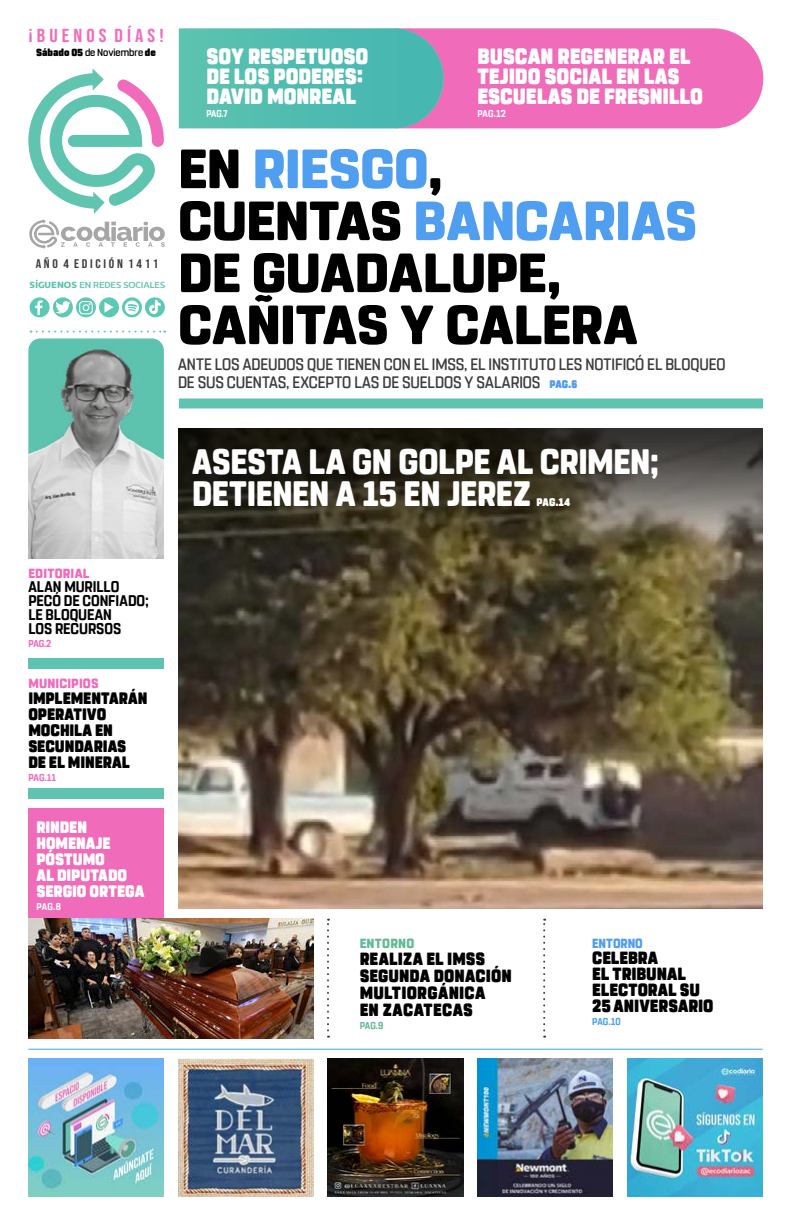
<style>
.page{position:relative;width:791px;height:1225px;background:#fff}
.page>*{position:absolute;margin:0;border:0;box-sizing:border-box;transform-origin:0 0}
.t1{font:800 55px/52px "Rohn Rounded";letter-spacing:-.01em;color:#000}
.t2{font:800 35.2px/32px "Rohn Rounded";letter-spacing:-.005em;color:#fff;scale:.91 1}
.t3{font:900 22px/20px "Rohn Rounded";letter-spacing:-.005em;color:#fff;scale:.91 1}
.t4{font:18.8px "Bebas Neue";color:#f06bba;scale:1.1 1}
.t5{font:900 17.6px/17px "Rohn Rounded";letter-spacing:.005em;color:#000;scale:.91 1}
.t6{font:500 16.5px/18px "Rohn Rounded";color:#3d3d3d;scale:.91 1}
.t7{font:900 16.5px/16px "Rohn Rounded";letter-spacing:-.005em;color:#000;scale:.91 1}
.t8{font:900 16.5px/16px "Rohn Rounded";color:#fff;scale:.91 1}
.t9{font:700 15.4px/14px "Rohn Rounded";color:#000;scale:.91 1}
.t10{font:800 13.2px "Rohn Rounded";letter-spacing:.015em;color:#f06bba;scale:.95 1}
.t11{font:800 13.2px "Rohn Rounded";letter-spacing:.02em;color:#63ba94;scale:.95 1}
.t12{font:800 13.2px "Rohn Rounded";color:#4f9ef0;scale:.91 1}
.t13{font:12.5px "Bebas Neue";color:#3d3d3d;scale:1.1 1}
.t14{font:900 11px "Rohn Rounded";color:#fff;scale:.91 1}
.t15{font:500 10.2px "Rohn Rounded";letter-spacing:-.005em;color:#000}
.t16{font:700 9.9px "Rohn Rounded";letter-spacing:.01em;color:#fff;scale:.91 1}
.t17{font:700 9.9px "Rohn Rounded";letter-spacing:-.01em;color:#f06bba;scale:.91 1}
.t18{font:700 9.9px "Rohn Rounded";color:#4f9ef0;scale:.91 1}
.t19{font:700 9.9px "Rohn Rounded";color:#63ba94;scale:.91 1}
.t20{font:700 9.9px "Rohn Rounded";letter-spacing:.01em;color:#fff;scale:.88 1}
.t21{font:9.6px "Concord";letter-spacing:-.01em;color:#5ec4af}
.s1{font-weight:900}
.s2{font-weight:700}
.s3{color:#4f9ef0}
.s4{font-weight:900;font-size:11px;color:#4f9ef0}
</style>
<div class="page">
<hr style="left:28px;top:1048px;width:735px;height:1px;background:#4f9ef0">
<svg style="left:31px;top:330px;width:134px;height:2px"></svg>
<svg style="left:543px;top:918px;width:2px;height:119px"></svg>
<svg style="left:327px;top:918px;width:2px;height:119px"></svg>
<img style="left:28px;top:338px;width:136px;height:220px">
<img style="left:28px;top:1058px;width:136px;height:138px">
<img style="left:627px;top:1058px;width:136px;height:138px">
<img style="left:477px;top:1058px;width:136px;height:138px">
<img style="left:328px;top:1058px;width:135px;height:138px">
<img style="left:178px;top:1058px;width:136px;height:138px">
<svg style="left:28px;top:68px;width:137px;height:181px"></svg>
<div style="left:30px;top:297px;width:20px;height:20px;background:#5cc9b5;border-radius:50%"></div>
<svg style="left:35px;top:300px;width:8px;height:15px"></svg>
<svg style="left:53px;top:297px;width:20px;height:20px"></svg>
<svg style="left:55px;top:301px;width:15px;height:12px"></svg>
<svg style="left:76px;top:297px;width:20px;height:20px"></svg>
<svg style="left:79px;top:301px;width:14px;height:13px"></svg>
<div style="left:99px;top:297px;width:20px;height:20px;background:#5cc9b5;border-radius:50%"></div>
<svg style="left:122px;top:297px;width:20px;height:20px"></svg>
<svg style="left:145px;top:297px;width:20px;height:20px"></svg>
<svg style="left:104px;top:302px;width:10px;height:11px"></svg>
<svg style="left:125px;top:300px;width:14px;height:15px"></svg>
<svg style="left:149px;top:300px;width:12px;height:14px"></svg>
<svg style="left:178px;top:28px;width:585px;height:100px;background:#ab91b7"></svg>
<div style="left:28px;top:788px;width:136px;height:10px;background:#5ec4af"></div>
<div style="left:28px;top:658px;width:136px;height:10px;background:#5ec4af"></div>
<div style="left:28px;top:808px;width:136px;height:230px;background:#f06bba"></div>
<img style="left:28px;top:918px;width:286px;height:120px">
<div style="left:179px;top:398px;width:584px;height:10px;background:#5ec4af"></div>
<img style="left:178px;top:428px;width:585px;height:480px">
<svg style="left:179px;top:428px;width:584px;height:130px;background:#3e392b"></svg>
<p class="t4" style="left:28px;top:25px;width:125px">¡ B U E N O S D Í A S !</p>
<p class="t15" style="left:36px;top:47px;width:121px"><span class="s1">Sábado 05</span> de Noviembre <span class="s1">de</span></p>
<p class="t13" style="left:36px;top:257px;width:113px">A Ñ O 4 E D I C I Ó N 1 4 1 1</p>
<p class="t21" style="left:30px;top:279px;width:137px"><span class="s2">SÍGUENOS</span> EN REDES SOCIALES</p>
<h3 class="t3" style="left:206px;top:47px;width:179px">SOY RESPETUOSO<br>DE LOS PODERES:<br>DAVID MONREAL</h3>
<p class="t20" style="left:206px;top:108px;width:26px">PAG.7</p>
<h3 class="t3" style="left:477px;top:47px;width:249px">BUSCAN REGENERAR EL<br>TEJIDO SOCIAL EN LAS<br>ESCUELAS DE FRESNILLO</h3>
<p class="t16" style="left:477px;top:108px;width:33px">PAG.12</p>
<h1 class="t1" style="left:178px;top:143px;width:521px">EN <span class="s3">RIESGO</span>,<br>CUENTAS <span class="s3">BANCARIAS<br></span>DE GUADALUPE,<br>CAÑITAS Y CALERA</h1>
<p class="t6" style="left:178px;top:356px;width:603px">ANTE LOS ADEUDOS QUE TIENEN CON EL IMSS, EL INSTITUTO LES NOTIFICÓ EL BLOQUEO<br>DE SUS CUENTAS, EXCEPTO LAS DE SUELDOS Y SALARIOS <span class="s4">PAG.6</span></p>
<h2 class="t2" style="left:192px;top:446px;width:515px">ASESTA LA GN GOLPE AL CRIMEN;<br>DETIENEN A 15 EN JEREZ</h2>
<p class="t14" style="left:537px;top:496px;width:38px">PAG.14</p>
<p class="t10" style="left:28px;top:566px;width:66px">EDITORIAL</p>
<p class="t9" style="left:28px;top:580px;width:134px">ALAN MURILLO<br>PECÓ DE CONFIADO;<br>LE BLOQUEAN<br>LOS RECURSOS</p>
<p class="t17" style="left:28px;top:638px;width:27px">PAG.2</p>
<p class="t10" style="left:28px;top:676px;width:75px">MUNICIPIOS</p>
<p class="t7" style="left:28px;top:690px;width:132px">IMPLEMENTARÁN<br>OPERATIVO<br>MOCHILA EN<br>SECUNDARIAS<br>DE EL MINERAL</p>
<p class="t17" style="left:28px;top:772px;width:32px">PAG.11</p>
<p class="t8" style="left:36px;top:820px;width:120px">RINDEN<br>HOMENAJE<br>PÓSTUMO<br>AL DIPUTADO<br>SERGIO ORTEGA</p>
<p class="t16" style="left:36px;top:901px;width:28px">PAG.8</p>
<p class="t11" style="left:360px;top:936px;width:59px">ENTORNO</p>
<p class="t5" style="left:360px;top:951px;width:169px">REALIZA EL IMSS<br>SEGUNDA DONACIÓN<br>MULTIORGÁNICA<br>EN ZACATECAS</p>
<p class="t19" style="left:360px;top:1020px;width:28px">PAG.9</p>
<p class="t12" style="left:592px;top:936px;width:57px">ENTORNO</p>
<p class="t5" style="left:592px;top:950px;width:135px;line-height:16px">CELEBRA<br>EL TRIBUNAL<br>ELECTORAL SU<br>25 ANIVERSARIO</p>
<p class="t18" style="left:592px;top:1016px;width:33px">PAG.10</p>
</div>
